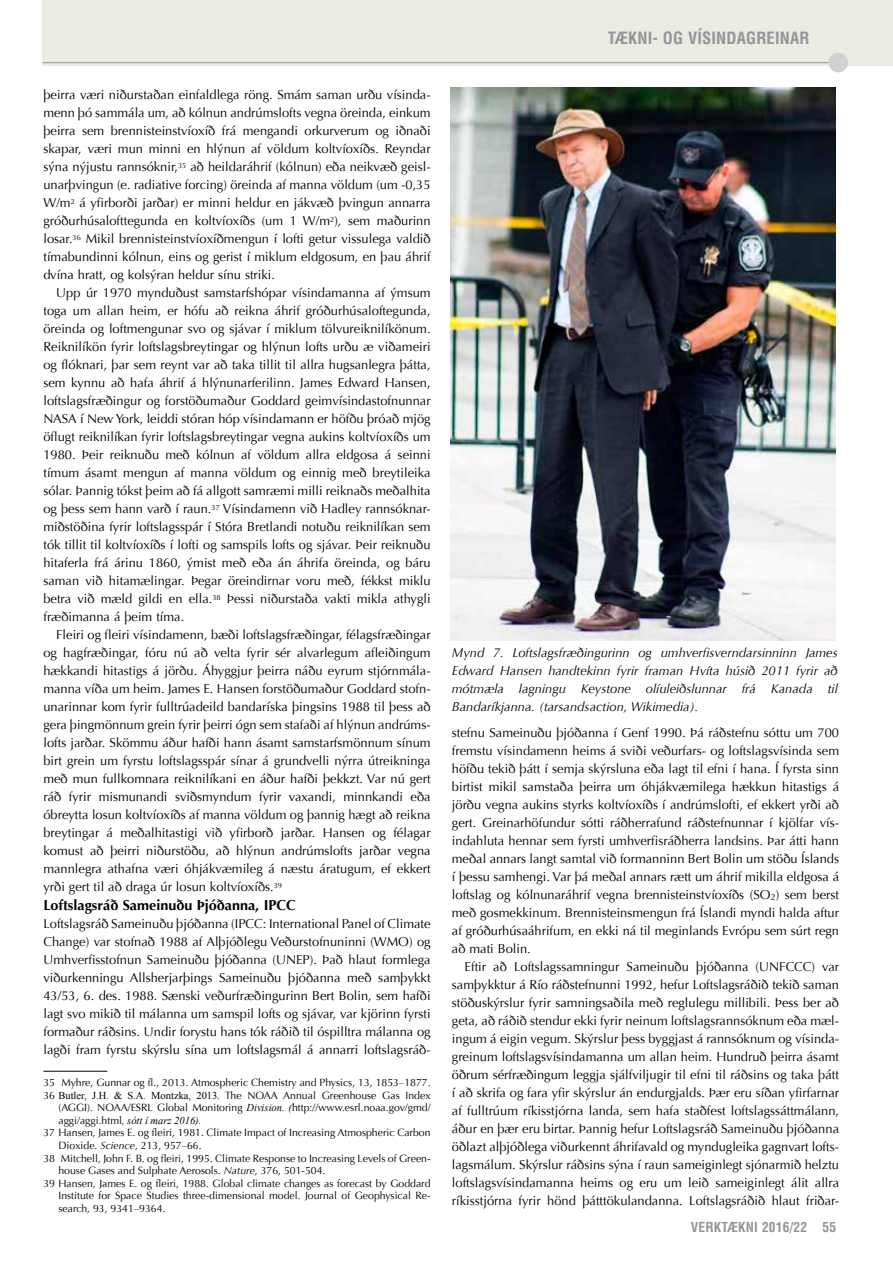
<style>
.page{position:relative;width:893px;height:1263px;background:#fff}
.page>*{position:absolute;margin:0;border:0;box-sizing:border-box;transform-origin:0 0}
.t1{font:700 condensed 16.5px "Helvetica LT Std";letter-spacing:.01em;color:#939598}
.t2{font:700 14.4px "Optima";color:#000}
.t3{font:700 condensed 13.5px "Helvetica LT Std";letter-spacing:.01em;color:#939598}
.t4{font:12.9px/18px "Optima";color:#000;text-align:justify}
.t5{font:italic 12.9px/18px "Optima";color:#000;text-align:justify}
.t6{font:10.5px/12.6px "Optima";color:#000;text-align:right}
.t7{font:italic 10.5px "Times New Roman";color:#000}
.s1{font-family:"Times New Roman"}
.s2{font-family:"Times New Roman";font-style:italic}
.s3{font-family:"Optima";font-style:normal}
.s4{font-style:italic}
</style>
<div class="page">
<div style="left:43px;top:0;width:850px;height:66px;background:#ecebe2"></div>
<hr style="left:43px;top:62px;width:795px;height:1px;background:#939598">
<div style="left:828px;top:53px;width:20px;height:19px;background:#d2d0d3;border-radius:50%"></div>
<hr style="left:43px;top:1071px;width:64px;height:1px;background:#000">
<img style="left:450px;top:87px;width:385px;height:553px">
<p class="t4" style="left:43px;top:86px;width:389px">þeirra væri niðurstaðan einfaldlega röng. Smám saman urðu vísinda&shy;menn þó sammála um, að kólnun andrúmslofts vegna öreinda, einkum þeirra sem brennisteinstvíoxíð frá mengandi orkurverum og iðnaði skapar, væri mun minni en hlýnun af völdum koltvíoxíðs. Reyndar sýna nýjustu rannsóknir,<sup>35</sup> að heildaráhrif (kólnun) eða neikvæð geisl&shy;unarþvingun (e. radiative forcing) öreinda af manna völdum (um -0,35<br>W/m<sup>2</sup> á yfirborði jarðar) er minni heldur en jákvæð þvingun annarra gróðurhúsalofttegunda en koltvíoxíðs (um 1 W/m<sup>2</sup>), sem maðurinn losar.<sup>36</sup> Mikil brennisteinstvíoxíðmengun í lofti getur vissulega valdið tímabundinni kólnun, eins og gerist í miklum eldgosum, en þau áhrif dvína hratt, og kolsýran heldur sínu striki.</p>
<p class="t4" style="left:43px;top:284px;width:389px;text-indent:13px">Upp úr 1970 mynduðust samstarfshópar vísindamanna af ýmsum toga um allan heim, er hófu að reikna áhrif gróðurhúsaloftegunda, öreinda og loftmengunar svo og sjávar í miklum tölvureiknilíkönum.<br>Reiknilíkön fyrir loftslagsbreytingar og hlýnun lofts urðu æ viðameiri og flóknari, þar sem reynt var að taka tillit til allra hugsanlegra þátta, sem kynnu að hafa áhrif á hlýnunarferilinn. James Edward Hansen, loftslagsfræðingur og forstöðumaður Goddard geimvísindastofnunnar NASA í New York, leiddi stóran hóp vísindamann er höfðu þróað mjög öflugt reiknilíkan fyrir loftslagsbreytingar vegna aukins koltvíoxíðs um 1980. Þeir reiknuðu með kólnun af völdum allra eldgosa á seinni tímum ásamt mengun af manna völdum og einnig með breytileika sólar. Þannig tókst þeim að fá allgott samræmi milli reiknaðs meðalhita og þess sem hann varð í raun.<sup>37</sup> Vísindamenn við Hadley rannsóknar&shy;miðstöðina fyrir loftslagsspár í Stóra Bretlandi notuðu reiknilíkan sem tók tillit til koltvíoxíðs í lofti og samspils lofts og sjávar. Þeir reiknuðu hitaferla frá árinu 1860, ýmist með eða án áhrifa öreinda, og báru saman við hitamælingar. Þegar öreindirnar voru með, fékkst miklu betra við mæld gildi en ella.<sup>38</sup> Þessi niðurstaða vakti mikla athygli fræðimanna á þeim tíma.</p>
<p class="t4" style="left:43px;top:626px;width:389px;text-indent:13px">Fleiri og fleiri vísindamenn, bæði loftslagsfræðingar, félagsfræðingar og hagfræðingar, fóru nú að velta fyrir sér alvarlegum afleiðingum hækkandi hitastigs á jörðu. Áhyggjur þeirra náðu eyrum stjórnmála&shy;manna víða um heim. James E. Hansen forstöðumaður Goddard stofn&shy;unarinnar kom fyrir fulltrúadeild bandaríska þingsins 1988 til þess að gera þingmönnum grein fyrir þeirri ógn sem stafaði af hlýnun andrúms&shy;lofts jarðar. Skömmu áður hafði hann ásamt samstarfsmönnum sínum birt grein um fyrstu loftslagsspár sínar á grundvelli nýrra útreikninga með mun fullkomnara reiknilíkani en áður hafði þekkzt. Var nú gert ráð fyrir mismunandi sviðsmyndum fyrir vaxandi, minnkandi eða óbreytta losun koltvíoxíðs af manna völdum og þannig hægt að reikna breytingar á meðalhitastigi við yfirborð jarðar. Hansen og félagar komust að þeirri niðurstöðu, að hlýnun andrúmslofts jarðar vegna mannlegra athafna væri óhjákvæmileg á næstu áratugum, ef ekkert yrði gert til að draga úr losun koltvíoxíðs.<sup>39</sup></p>
<p class="t2" style="left:43px;top:897px;width:254px">Loftslagsráð Sameinuðu Þjóðanna, IPCC</p>
<p class="t4" style="left:43px;top:915px;width:389px">Loftslagsráð Sameinuðu þjóðanna (IPCC: International Panel of Climate Change) var stofnað 1988 af Alþjóðlegu Veðurstofnuninni (WMO) og Umhverfisstofnun Sameinuðu þjóðanna (UNEP). Það hlaut formlega viðurkenningu Allsherjarþings Sameinuðu þjóðanna með samþykkt 43/53, 6. des. 1988. Sænski veðurfræðingurinn Bert Bolin, sem hafði lagt svo mikið til málanna um samspil lofts og sjávar, var kjörinn fyrsti formaður ráðsins. Undir forystu hans tók ráðið til óspilltra málanna og lagði fram fyrstu skýrslu sína um loftslagsmál á annarri loftslagsráð-</p>
<p class="t6" style="left:43px;top:1076px;width:389px">35 Myhre, Gunnar og fl., 2013. Atmospheric Chemistry and Physics, 13, 1853–1877.<br>36 <span class="s1">Butler, J.H. &amp; S.A. Montzka, 2013</span><span class="s2">.</span> The NOAA Annual Greenhouse Gas Index (AGGI). NOAA/ESRL Global Monitoring <span class="s2">Division. (</span>http://www.esrl.noaa.gov/gmd/</p>
<p class="t7" style="left:58px;top:1113px;width:144px"><span class="s3">aggi/aggi.html</span>, sótt í marz 2016).</p>
<p class="t6" style="left:43px;top:1126px;width:389px">37 Hansen, James E. og fleiri, 1981. Climate Impact of Increasing Atmospheric Carbon</p>
<p class="t6" style="left:58px;top:1139px;width:145px">Dioxide. <span class="s4">Science</span>, 213, 957–66.</p>
<p class="t6" style="left:43px;top:1152px;width:389px">38 Mitchell, John F. B. og fleiri, 1995. Climate Response to Increasing Levels of Green-</p>
<p class="t6" style="left:58px;top:1164px;width:269px">house Gases and Sulphate Aerosols. <span class="s4">Nature</span>, 376, 501-504.</p>
<p class="t6" style="left:43px;top:1177px;width:389px">39 Hansen, James E. og fleiri, 1988. Global climate changes as forecast by Goddard</p>
<p class="t6" style="left:58px;top:1189px;width:374px">Institute for Space Studies three-dimensional model. Journal of Geophysical Re-</p>
<p class="t6" style="left:58px;top:1202px;width:109px">search, 93, 9341–9364.</p>
<p class="t1" style="left:608px;top:28px;width:203px">TÆKNI- OG VÍSIN DAGREINAR</p>
<p class="t5" style="left:452px;top:644px;width:387px">Mynd 7. Loftslagsfræðingurinn og umhverfisverndarsinninn James Edward Hansen handtekinn fyrir framan Hvíta húsið 2011 fyrir að mótmæla lagningu Keystone olíuleiðslunnar frá Kanada til Bandaríkjanna. (tarsandsaction, Wikimedia).</p>
<p class="t4" style="left:452px;top:723px;width:389px">stefnu Sameinuðu þjóðanna í Genf 1990. Þá ráðstefnu sóttu um 700 fremstu vísindamenn heims á sviði veðurfars- og loftslagsvísinda sem höfðu tekið þátt í semja skýrsluna eða lagt til efni í hana. Í fyrsta sinn birtist mikil samstaða þeirra um óhjákvæmilega hækkun hitastigs á jörðu vegna aukins styrks koltvíoxíðs í andrúmslofti, ef ekkert yrði að gert. Greinarhöfundur sótti ráðherrafund ráðstefnunnar í kjölfar vís&shy;indahluta hennar sem fyrsti umhverfisráðherra landsins. Þar átti hann meðal annars langt samtal við formanninn Bert Bolin um stöðu Íslands í þessu samhengi. Var þá meðal annars rætt um áhrif mikilla eldgosa á loftslag og kólnunaráhrif vegna brennisteinstvíoxíðs (SO<sub>2</sub>) sem berst með gosmekkinum. Brennisteinsmengun frá Íslandi myndi halda aftur af gróðurhúsaáhrifum, en ekki ná til meginlands Evrópu sem súrt regn að mati Bolin.</p>
<p class="t4" style="left:452px;top:957px;width:389px;text-indent:13px">Eftir að Loftslagssamningur Sameinuðu þjóðanna (UNFCCC) var samþykktur á Río ráðstefnunni 1992, hefur Loftslagsráðið tekið saman stöðuskýrslur fyrir samningsaðila með reglulegu millibili. Þess ber að geta, að ráðið stendur ekki fyrir neinum loftslagsrannsóknum eða mæl&shy;ingum á eigin vegum. Skýrslur þess byggjast á rannsóknum og vísinda&shy;greinum loftslagsvísindamanna um allan heim. Hundruð þeirra ásamt öðrum sérfræðingum leggja sjálfviljugir til efni til ráðsins og taka þátt í að skrifa og fara yfir skýrslur án endurgjalds. Þær eru síðan yfirfarnar af fulltrúum ríkisstjórna landa, sem hafa staðfest loftslagssáttmálann, áður en þær eru birtar. Þannig hefur Loftslagsráð Sameinuðu þjóðanna öðlazt alþjóðlega viðurkennt áhrifavald og myndugleika gagnvart lofts&shy;lagsmálum. Skýrslur ráðsins sýna í raun sameiginlegt sjónarmið helztu loftslagsvísindamanna heims og eru um leið sameiginlegt álit allra ríkisstjórna fyrir hönd þátttökulandanna. Loftslagsráðið hlaut friðar-</p>
<p class="t3" style="left:691px;top:1218px;width:9px">VERKTÆKNI</p>
<p class="t3" style="left:762px;top:1218px;width:76px">2016/22 55</p>
</div>
